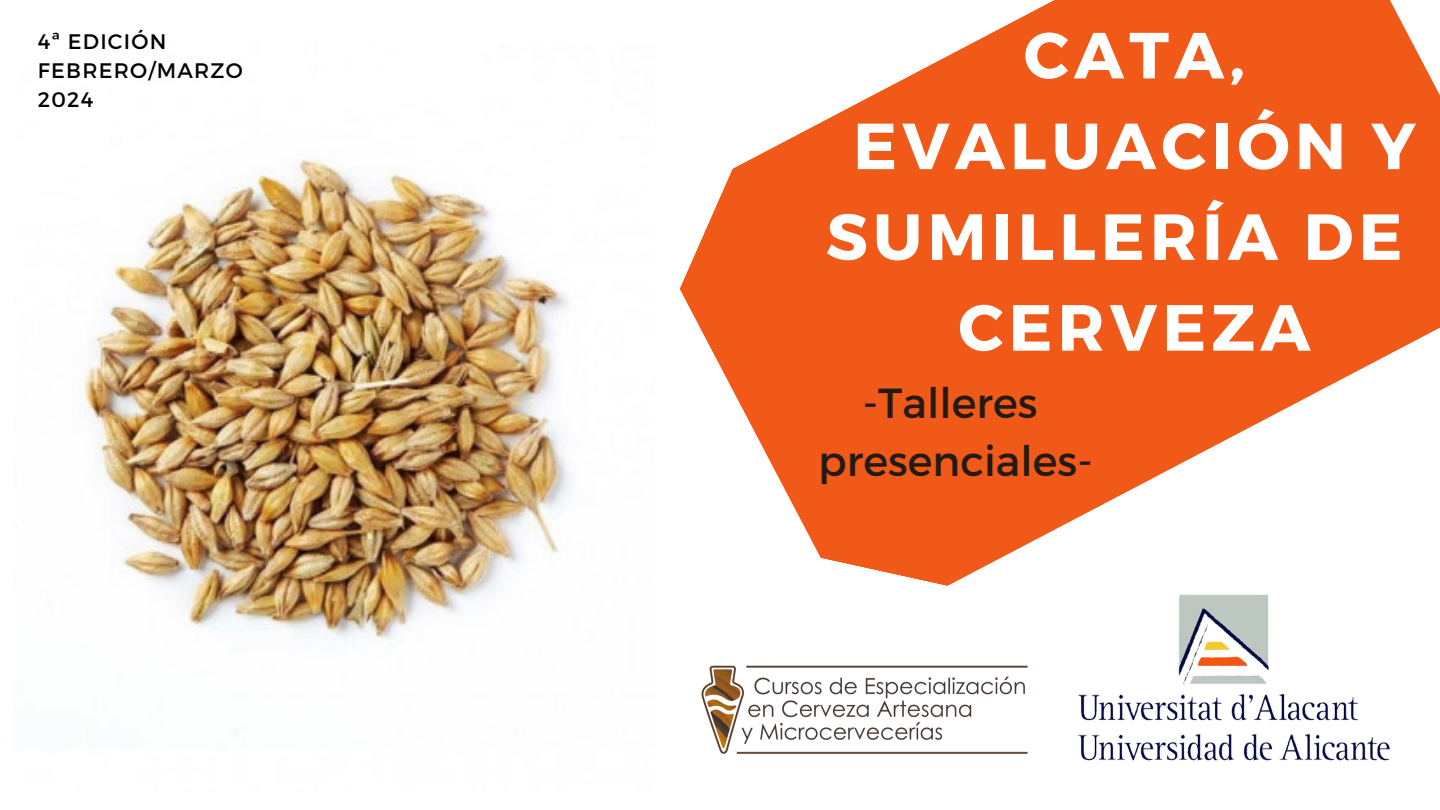
<style>
.page{position:relative;width:1440px;height:810px;background:#fff}
.page>*{position:absolute;margin:0;border:0;box-sizing:border-box;transform-origin:0 0}
.t1{font:700 65px/90.8px "Montserrat";letter-spacing:.08em;color:#fff;text-align:center}
.t2{font:42px "Montserrat";color:#231b13}
.t3{font:21px "Montserrat";letter-spacing:.06em;color:#000}
</style>
<div class="page">
<svg style="left:711px;top:0;width:729px;height:566px;fill:#f15918"></svg>
<svg style="left:711px;top:542px;width:275px;height:44px"></svg>
<img style="left:701px;top:665px;width:327px;height:89px">
<img style="left:1079px;top:594px;width:311px;height:167px">
<svg style="left:680px;top:29px;width:72px;height:320px"></svg>
<img style="left:83px;top:158px;width:490px;height:485px">
<p class="t3" style="left:38px;top:28px;width:130px">4ª EDICIÓN</p>
<p class="t3" style="left:38px;top:57px;width:207px">FEBRERO/MARZO</p>
<p class="t3" style="left:38px;top:86px;width:57px">2024</p>
<p class="t1" style="left:826px;top:7px;width:591px">CATA,<br>EVALUACIÓN Y<br>SUMILLERÍA DE<br>CERVEZA</p>
<p class="t2" style="left:863px;top:375px;width:176px">-Talleres</p>
<p class="t2" style="left:818px;top:434px;width:276px">presenciales-</p>
</div>
